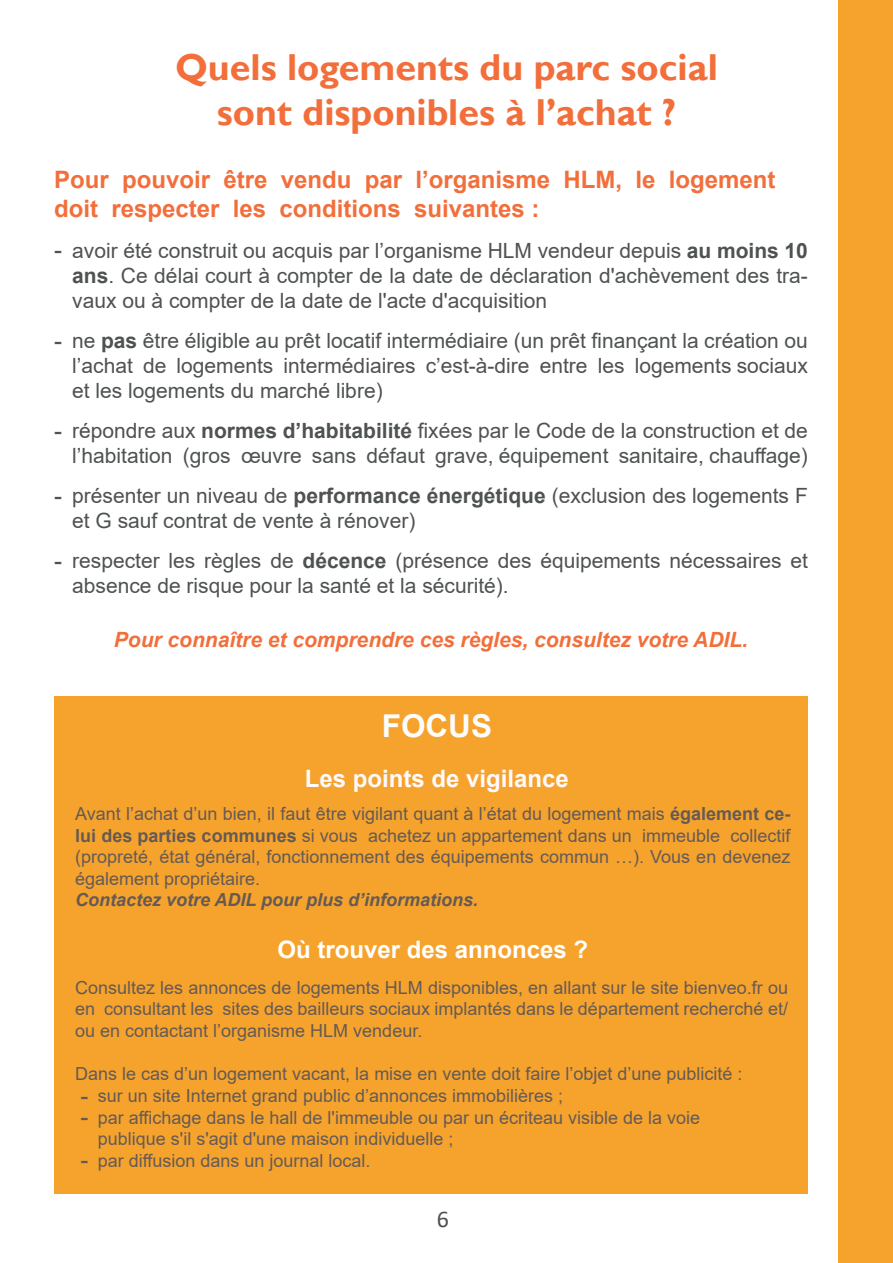
<style>
.page{position:relative;width:893px;height:1263px;background:#fff}
.page>*{position:absolute;margin:0;border:0;box-sizing:border-box;transform-origin:0 0}
.t1{font:700 37.5px "Gill Sans";color:#f26f3b}
.t2{font:700 31.5px "Arial";color:#fbfdfc}
.t3{font:700 24px/28.8px "Arial";color:#f26f3b}
.t4{font:700 24px "Arial";color:#fff}
.t5{font:700 24px "Arial";color:#fefafc}
.t6{font:24px "Arial";color:#4f5252}
.t7{font:24px "Arial";color:#655a54}
.t8{font:24px "Calibri";color:#4f5252}
.t9{font:21px/25.2px "Arial";color:#4f5252}
.t10{font:italic 700 21px "Arial";color:#f26f3b}
.t11{font:18px/21.6px "Arial";color:#655a54;text-align:justify}
.t12{font:italic 700 18px "Arial";color:#655a54}
.s1{font-weight:700}
</style>
<div class="page">
<div style="left:839px;top:0;width:54px;height:1263px;background:#f6a32e"></div>
<div style="left:54px;top:696px;width:754px;height:497px;background:#f6a32e"></div>
<p class="t1" style="left:175px;top:45px;width:544px">Quels logements du parc social</p>
<p class="t1" style="left:217px;top:90px;width:461px">sont disponibles à l’achat ?</p>
<p class="t3" style="left:54px;top:166px;width:723px">Pour pouvoir être vendu par l’organisme HLM, le logement doit respecter les conditions suivantes :</p>
<p class="t9" style="left:72px;top:238px;width:737px;text-align:justify">avoir été construit ou acquis par l’organisme HLM vendeur depuis <span class="s1">au moins 10 ans</span>. Ce délai court à compter de la date de déclaration d'achèvement des tra&shy;vaux ou à compter de la date de l'acte d'acquisition</p>
<p class="t9" style="left:72px;top:328px;width:737px;text-align:justify">ne <span class="s1">pas</span> être éligible au prêt locatif intermédiaire (un prêt finançant la création ou l’achat de logements intermédiaires c’est-à-dire entre les logements sociaux et les logements du marché libre)</p>
<p class="t9" style="left:72px;top:418px;width:737px">répondre aux <span class="s1">normes d’habitabilité</span> fixées par le Code de la construction et de l’habitation (gros œuvre sans défaut grave, équipement sanitaire, chauffage)</p>
<p class="t9" style="left:72px;top:483px;width:737px">présenter un niveau de <span class="s1">performance énergétique</span> (exclusion des logements F et G sauf contrat de vente à rénover)</p>
<p class="t9" style="left:72px;top:547px;width:737px">respecter les règles de <span class="s1">décence</span> (présence des équipements nécessaires et absence de risque pour la santé et la sécurité).</p>
<p class="t10" style="left:114px;top:625px;width:636px">Pour connaître et comprendre ces règles, consultez votre ADIL.</p>
<p class="t6" style="left:54px;top:233px;width:9px">-</p>
<p class="t6" style="left:54px;top:324px;width:9px">-</p>
<p class="t6" style="left:54px;top:414px;width:9px">-</p>
<p class="t6" style="left:54px;top:479px;width:9px">-</p>
<p class="t6" style="left:54px;top:544px;width:9px">-</p>
<p class="t2" style="left:382px;top:704px;width:112px">FOCUS</p>
<p class="t5" style="left:305px;top:762px;width:266px">Les points de vigilance</p>
<p class="t11" style="left:75px;top:803px;width:717px">Avant l’achat d’un bien, il faut être vigilant quant à l’état du logement mais <span class="s1">également ce&shy;lui des parties communes</span> si vous achetez un appartement dans un immeuble collectif (propreté, état général, fonctionnement des équipements commun …). Vous en devenez également propriétaire.</p>
<p class="t12" style="left:75px;top:888px;width:405px">Contactez votre ADIL pour plus d’informations.</p>
<p class="t4" style="left:277px;top:933px;width:312px">Où trouver des annonces ?</p>
<p class="t11" style="left:75px;top:976px;width:714px">Consultez les annonces de logements HLM disponibles, en allant sur le site bienveo.fr ou en consultant les sites des bailleurs sociaux implantés dans le département recherché et/ ou en contactant l’organisme HLM vendeur.</p>
<p class="t11" style="left:75px;top:1063px;width:669px">Dans le cas d’un logement vacant, la mise en vente doit faire l’objet d’une publicité :</p>
<p class="t7" style="left:81px;top:1079px;width:9px">-</p>
<p class="t7" style="left:81px;top:1100px;width:9px">-</p>
<p class="t7" style="left:81px;top:1143px;width:9px">-</p>
<p class="t11" style="left:98px;top:1085px;width:467px">sur un site Internet grand public d’annonces immobilières ;</p>
<p class="t11" style="left:98px;top:1106px;width:604px">par affichage dans le hall de l'immeuble ou par un écriteau visible de la voie</p>
<p class="t11" style="left:98px;top:1128px;width:357px">publique s'il s'agit d'une maison individuelle ;</p>
<p class="t11" style="left:98px;top:1149px;width:274px">par diffusion dans un journal local.</p>
<p class="t8" style="left:437px;top:1202px;width:14px">6</p>
</div>
